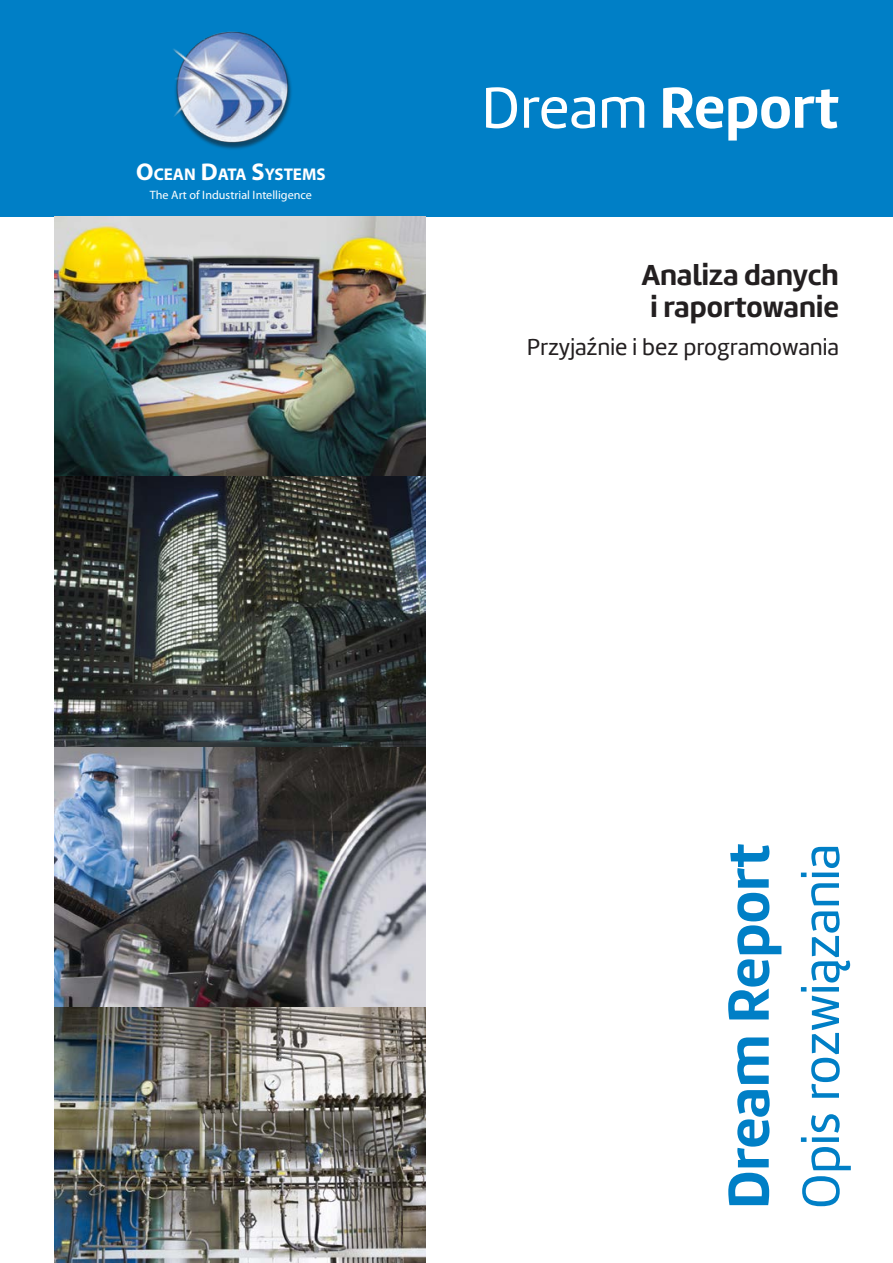
<style>
.page{position:relative;width:893px;height:1263px;background:#fff}
.page>*{position:absolute;margin:0;border:0;box-sizing:border-box;transform-origin:0 0}
.t1{font:700 60px "Marine";color:#fff}
.t2{font:700 60px "Marine";color:#007fc6}
.t3{font:54px "Marine";letter-spacing:-.005em;color:#007fc6}
.t4{font:700 30px/32.4px "Marine";color:#231f20}
.t5{font:24px "Marine";color:#231f20}
.t6{font:700 16.95px "Myriad Pro";color:#fff}
.t7{font:12.15px "Myriad Pro";color:#fff}
.s1{font-size:24.3px}
.s2{font-weight:400}
</style>
<div class="page">
<div style="left:0;top:0;width:893px;height:217px;background:#007fc6"></div>
<img style="left:54px;top:217px;width:371px;height:260px">
<img style="left:54px;top:1006px;width:371px;height:257px">
<img style="left:54px;top:746px;width:371px;height:260px">
<img style="left:54px;top:477px;width:371px;height:269px">
<img style="left:173px;top:31px;width:119px;height:118px">
<p class="t6" style="left:136px;top:163px;width:189px"><span class="s1">O</span>CEAN <span class="s1">D</span>ATA <span class="s1">S</span>YSTEMS</p>
<p class="t7" style="left:150px;top:187px;width:164px">The Art of Industrial Intelligence</p>
<p class="t1" style="left:481px;top:68px;width:359px"><span class="s2">Dream</span> Report</p>
<p class="t4" style="left:642px;top:258px;width:199px">Analiza danych i raportowanie</p>
<p class="t5" style="left:527px;top:332px;width:314px">Przyjaźnie i bez programowania</p>
<p class="t2" style="left:709px;top:1209px;width:367px;rotate:-90deg">Dream Report</p>
<p class="t3" style="left:787px;top:1209px;width:366px;rotate:-90deg">Opis rozwiązania</p>
</div>
